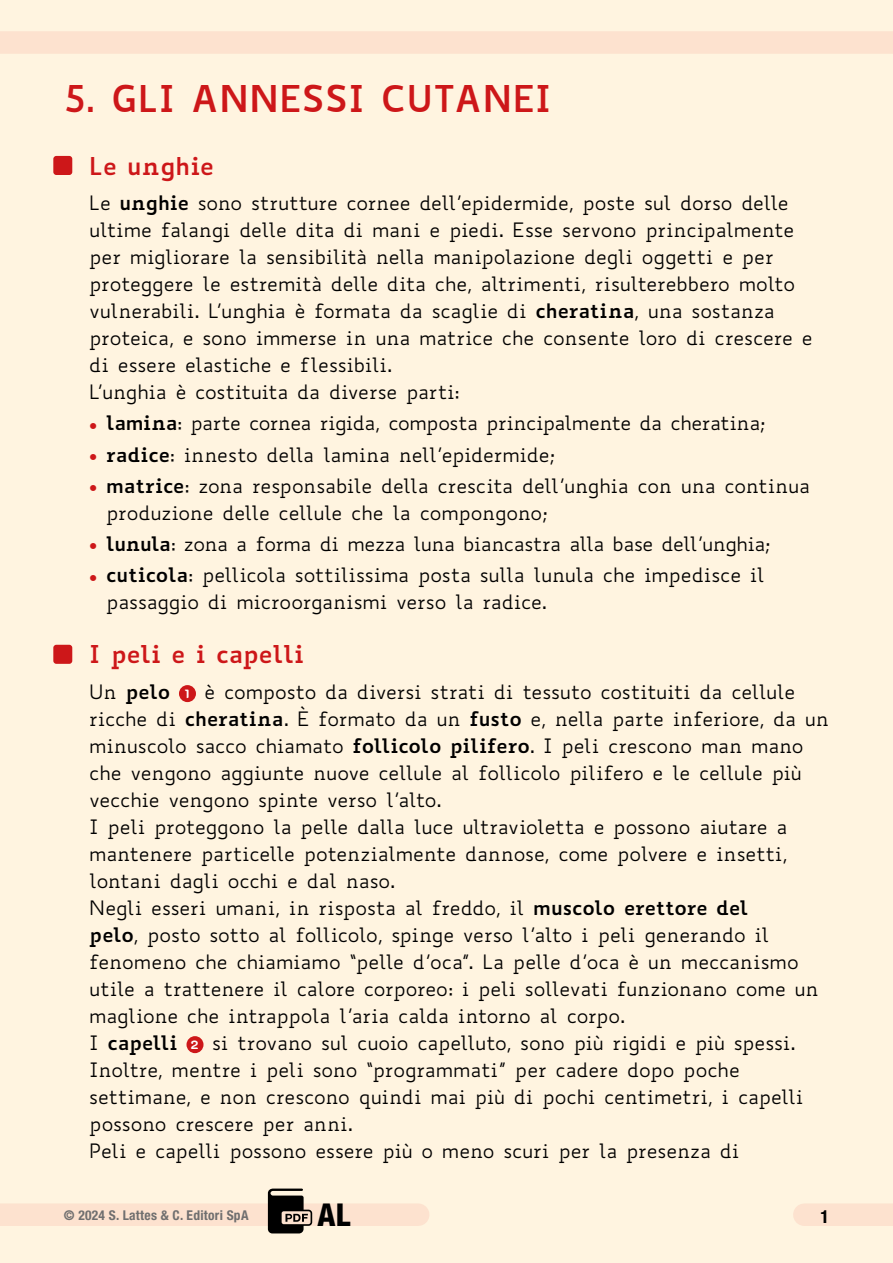
<style>
.page{position:relative;width:893px;height:1263px;background:#fff4e0}
.page>*{position:absolute;margin:0;border:0;box-sizing:border-box;transform-origin:0 0}
.t1{font:700 36px "Biancoenero";color:#cd1719}
.t2{font:800 condensed 31.5px "Helvetica Neue LT Std";color:#000}
.t3{font:700 24px "Biancoenero";color:#cd1719}
.t4{font:19.5px/27px "Biancoenero";letter-spacing:-.02em;color:#000}
.t5{font:700 condensed 18px "Helvetica Neue LT Std";color:#000}
.t6{font:700 condensed 13.5px "Helvetica Neue LT Std";letter-spacing:.02em;color:#706f6f}
.s1{font-weight:700}
.s2{font-family:"K2 D";font-size:24px;color:#cd1719}
.s3{font-family:"K2 D";font-weight:800;font-size:12px;color:#fff}
</style>
<div class="page">
<div style="left:0;top:1203px;width:418px;height:23px;background:#fde2cf"></div>
<div style="left:0;top:31px;width:893px;height:23px;background:#fde2cf"></div>
<div style="left:179px;top:685px;width:17px;height:17px;background:#cd1719;border-radius:50%"></div>
<div style="left:186px;top:1036px;width:17px;height:17px;background:#cd1719;border-radius:50%"></div>
<div style="left:55px;top:157px;width:16px;height:16px;background:#cd1719;border-radius:2px"></div>
<div style="left:53px;top:156px;width:19px;height:19px;border:3px solid #cd1719;border-radius:2px"></div>
<div style="left:55px;top:646px;width:16px;height:16px;background:#cd1719;border-radius:2px"></div>
<div style="left:53px;top:645px;width:19px;height:19px;border:3px solid #cd1719;border-radius:2px"></div>
<div style="left:804px;top:1203px;width:89px;height:23px;background:#fde2cf"></div>
<svg style="left:268px;top:1188px;width:44px;height:45px"></svg>
<h1 class="t1" style="left:64px;top:67px;width:489px">5. GLI ANNESSI CUTANEI</h1>
<p class="t3" style="left:89px;top:145px;width:126px">Le unghie</p>
<p class="t4" style="left:89px;top:189px;width:725px">Le <span class="s1">unghie</span> sono strutture cornee dell’epidermide, poste sul dorso delle ultime falangi delle dita di mani e piedi. Esse servono principalmente per migliorare la sensibilità nella manipolazione degli oggetti e per proteggere le estremità delle dita che, altrimenti, risulterebbero molto vulnerabili. L’unghia è formata da scaglie di <span class="s1">cheratina</span>, una sostanza proteica, e sono immerse in una matrice che consente loro di crescere e di essere elastiche e flessibili.<br>L’unghia è costituita da diverse parti:</p>
<p class="t4" style="left:89px;top:409px;width:678px"><span class="s2">•</span> <span class="s1">lamina</span>: parte cornea rigida, composta principalmente da cheratina;</p>
<p class="t4" style="left:89px;top:441px;width:467px"><span class="s2">•</span> <span class="s1">radice</span>: innesto della lamina nell’epidermide;</p>
<p class="t4" style="left:106px;top:472px;width:705px;text-indent:-17px"><span class="s2">•</span> <span class="s1">matrice</span>: zona responsabile della crescita dell’unghia con una continua produzione delle cellule che la compongono;</p>
<p class="t4" style="left:89px;top:530px;width:683px"><span class="s2">•</span> <span class="s1">lunula</span>: zona a forma di mezza luna biancastra alla base dell’unghia;</p>
<p class="t4" style="left:106px;top:561px;width:660px;text-indent:-17px"><span class="s2">•</span> <span class="s1">cuticola</span>: pellicola sottilissima posta sulla lunula che impedisce il passaggio di microorganismi verso la radice.</p>
<p class="t3" style="left:89px;top:633px;width:216px">I peli e i capelli</p>
<p class="t4" style="left:89px;top:678px;width:741px">Un <span class="s1">pelo</span> <span class="s3">1</span> è composto da diversi strati di tessuto costituiti da cellule ricche di <span class="s1">cheratina</span>. È formato da un <span class="s1">fusto</span> e, nella parte inferiore, da un minuscolo sacco chiamato <span class="s1">follicolo pilifero</span>. I peli crescono man mano che vengono aggiunte nuove cellule al follicolo pilifero e le cellule più vecchie vengono spinte verso l’alto.<br>I peli proteggono la pelle dalla luce ultravioletta e possono aiutare a mantenere particelle potenzialmente dannose, come polvere e insetti, lontani dagli occhi e dal naso.<br>Negli esseri umani, in risposta al freddo, il <span class="s1">muscolo erettore del<br>pelo</span>, posto sotto al follicolo, spinge verso l’alto i peli generando il fenomeno che chiamiamo “pelle d’oca”. La pelle d’oca è un meccanismo utile a trattenere il calore corporeo: i peli sollevati funzionano come un maglione che intrappola l’aria calda intorno al corpo.<br>I <span class="s1">capelli</span> <span class="s3">2</span> si trovano sul cuoio capelluto, sono più rigidi e più spessi.<br>Inoltre, mentre i peli sono “programmati” per cadere dopo poche settimane, e non crescono quindi mai più di pochi centimetri, i capelli possono crescere per anni.<br>Peli e capelli possono essere più o meno scuri per la presenza di</p>
<p class="t6" style="left:64px;top:1206px;width:186px">© 2024 S. Lattes &amp; C. Editori SpA</p>
<h2 class="t2" style="left:318px;top:1195px;width:34px">AL</h2>
<p class="t5" style="left:820px;top:1206px;width:10px">1</p>
</div>
